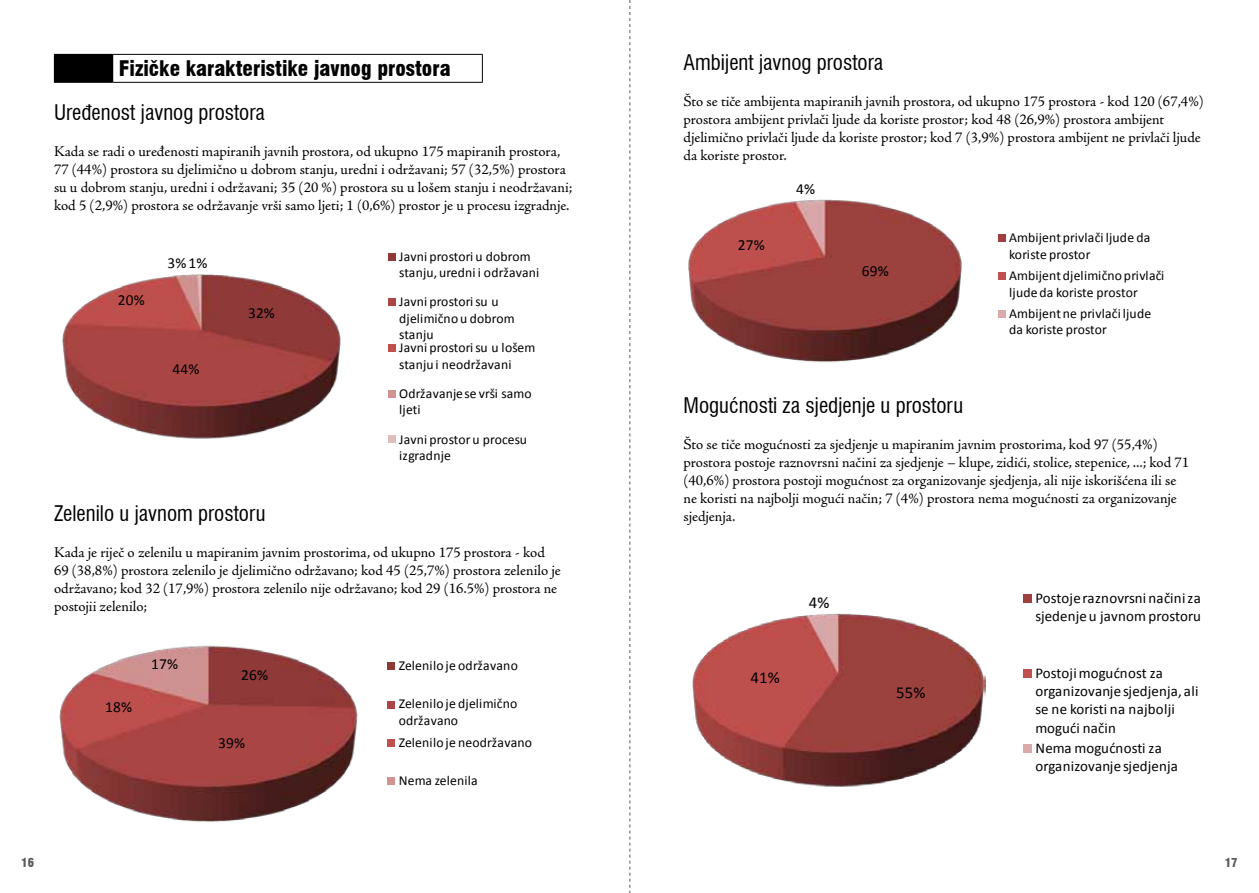
<style>
.page{position:relative;width:1259px;height:893px;background:#fff}
.page>*{position:absolute;margin:0;border:0;box-sizing:border-box;transform-origin:0 0}
.t1{font:condensed 21px "Swiss 721 BT";color:#000}
.t2{font:900 condensed 21px "Swiss 721 BT";color:#000}
.t3{font:16.8px "Calibri";color:#000}
.t4{font:15.45px "Calibri";letter-spacing:.01em;color:#000}
.t5{font:15.3px "Calibri";color:#000}
.t6{font:15px/18px "Adobe Jenson Pro";letter-spacing:-.005em;color:#000}
.t7{font:14.85px/18.1px "Calibri";letter-spacing:.01em;color:#000}
.t8{font:13.65px/16.5px "Calibri";letter-spacing:.015em;color:#000}
.t9{font:900 condensed 12px "Swiss 721 BT";color:#58595b}
</style>
<div class="page">
<div style="left:54px;top:54px;width:59px;height:28px;background:#000"></div>
<hr style="left:113px;top:54px;width:370px;height:1px;background:#000">
<svg style="left:482px;top:55px;width:1px;height:27px"></svg>
<hr style="left:54px;top:82px;width:59px;height:1px;background:#000">
<hr style="left:113px;top:82px;width:370px;height:1px;background:#000">
<svg style="left:62px;top:253px;width:334px;height:190px"></svg>
<img style="left:59px;top:645px;width:299px;height:177px">
<div style="left:388px;top:662px;width:7px;height:8px;background:#903a38"></div>
<div style="left:388px;top:701px;width:7px;height:7px;background:#aa4643"></div>
<div style="left:388px;top:739px;width:7px;height:7px;background:#c0504d"></div>
<div style="left:388px;top:777px;width:7px;height:8px;background:#d19392"></div>
<img style="left:688px;top:199px;width:274px;height:164px">
<div style="left:998px;top:235px;width:7px;height:7px;background:#9e413e"></div>
<div style="left:998px;top:272px;width:7px;height:8px;background:#c0504d"></div>
<div style="left:998px;top:310px;width:7px;height:7px;background:#d9aaa9"></div>
<img style="left:692px;top:613px;width:293px;height:174px">
<div style="left:1023px;top:594px;width:9px;height:9px;background:#9e413e"></div>
<div style="left:1023px;top:670px;width:9px;height:8px;background:#c0504d"></div>
<div style="left:1023px;top:745px;width:9px;height:8px;background:#d9aaa9"></div>
<svg style="left:629px;top:0;width:1px;height:893px"></svg>
<h1 class="t2" style="left:119px;top:56px;width:333px">Fizičke karakteristike javnog prostora</h1>
<h1 class="t1" style="left:54px;top:100px;width:212px">Uređenost javnog prostora</h1>
<p class="t6" style="left:54px;top:142px;width:520px">Kada se radi o uređenosti mapiranih javnih prostora, od ukupno 175 mapiranih prostora, 77 (44%) prostora su djelimično u dobrom stanju, uredni i održavani; 57 (32,5%) prostora su u dobrom stanju, uredni i održavani; 35 (20 %) prostora su u lošem stanju i neodržavani; kod 5 (2,9%) prostora se održavanje vrši samo ljeti; 1 (0,6%) prostor je u procesu izgradnje.</p>
<p class="t5" style="left:118px;top:290px;width:28px">20%</p>
<p class="t5" style="left:168px;top:254px;width:41px">3%1%</p>
<p class="t8" style="left:399px;top:247px;width:142px">Javni prostori u dobrom stanju, uredni i održavani</p>
<p class="t8" style="left:399px;top:293px;width:117px">Javni prostori su u djelimično u dobrom stanju</p>
<p class="t8" style="left:399px;top:339px;width:138px">Javni prostori su u lošem stanju i neodržavani</p>
<p class="t8" style="left:399px;top:384px;width:134px">Održavanje se vrši samo ljeti</p>
<p class="t8" style="left:399px;top:430px;width:129px">Javni prostor u procesu izgradnje</p>
<p class="t5" style="left:248px;top:304px;width:28px">32%</p>
<p class="t5" style="left:173px;top:359px;width:28px">44%</p>
<h1 class="t1" style="left:54px;top:501px;width:213px">Zelenilo u javnom prostoru</h1>
<p class="t6" style="left:54px;top:544px;width:508px">Kada je riječ o zelenilu u mapiranim javnim prostorima, od ukupno 175 prostora - kod 69 (38,8%) prostora zelenilo je djelimično održavano; kod 45 (25,7%) prostora zelenilo je održavano; kod 32 (17,9%) prostora zelenilo nije održavano; kod 29 (16.5%) prostora ne postojii zelenilo;</p>
<p class="t4" style="left:105px;top:697px;width:28px">18%</p>
<p class="t4" style="left:151px;top:654px;width:28px">17%</p>
<p class="t8" style="left:399px;top:657px;width:121px">Zelenilo je održavano</p>
<p class="t8" style="left:399px;top:695px;width:120px">Zelenilo je djelimično održavano</p>
<p class="t8" style="left:399px;top:733px;width:135px">Zelenilo je neodržavano</p>
<p class="t8" style="left:399px;top:771px;width:81px">Nema zelenila</p>
<p class="t4" style="left:241px;top:665px;width:28px">26%</p>
<p class="t4" style="left:218px;top:734px;width:28px">39%</p>
<h1 class="t1" style="left:683px;top:50px;width:201px">Ambijent javnog prostora</h1>
<p class="t6" style="left:683px;top:93px;width:522px">Što se tiče ambijenta mapiranih javnih prostora, od ukupno 175 prostora - kod 120 (67,4%) prostora ambijent privlači ljude da koriste prostor; kod 48 (26,9%) prostora ambijent djelimično privlači ljude da koriste prostor; kod 7 (3,9%) prostora ambijent ne privlači ljude da koriste prostor.</p>
<p class="t4" style="left:738px;top:235px;width:28px">27%</p>
<p class="t4" style="left:796px;top:179px;width:20px">4%</p>
<p class="t4" style="left:861px;top:261px;width:28px">69%</p>
<p class="t8" style="left:1009px;top:229px;width:143px">Ambijent privlači ljude da koriste prostor</p>
<p class="t8" style="left:1009px;top:267px;width:156px">Ambijent djelimično privlači ljude da koriste prostor</p>
<p class="t8" style="left:1009px;top:304px;width:144px">Ambijent ne privlači ljude da koriste prostor</p>
<h1 class="t1" style="left:683px;top:392px;width:281px">Mogućnosti za sjedjenje u prostoru</h1>
<p class="t6" style="left:683px;top:435px;width:507px">Što se tiče mogućnosti za sjedjenje u mapiranim javnim prostorima, kod 97 (55,4%) prostora postoje raznovrsni načini za sjedjenje – klupe, zidići, stolice, stepenice, ...; kod 71 (40,6%) prostora postoji mogućnost za organizovanje sjedjenja, ali nije iskorišćena ili se ne koristi na najbolji mogući način; 7 (4%) prostora nema mogućnosti za organizovanje sjedjenja.</p>
<p class="t3" style="left:750px;top:667px;width:31px">41%</p>
<p class="t3" style="left:809px;top:592px;width:22px">4%</p>
<p class="t7" style="left:1035px;top:588px;width:167px">Postoje raznovrsni načini za sjedenje u javnom prostoru</p>
<p class="t3" style="left:896px;top:682px;width:31px">55%</p>
<p class="t7" style="left:1035px;top:663px;width:164px">Postoji mogućnost za organizovanje sjedjenja, ali se ne koristi na najbolji mogući način</p>
<p class="t7" style="left:1035px;top:739px;width:144px">Nema mogućnosti za organizovanje sjedjenja</p>
<p class="t9" style="left:21px;top:856px;width:14px">16</p>
<p class="t9" style="left:1224px;top:856px;width:14px">17</p>
</div>
